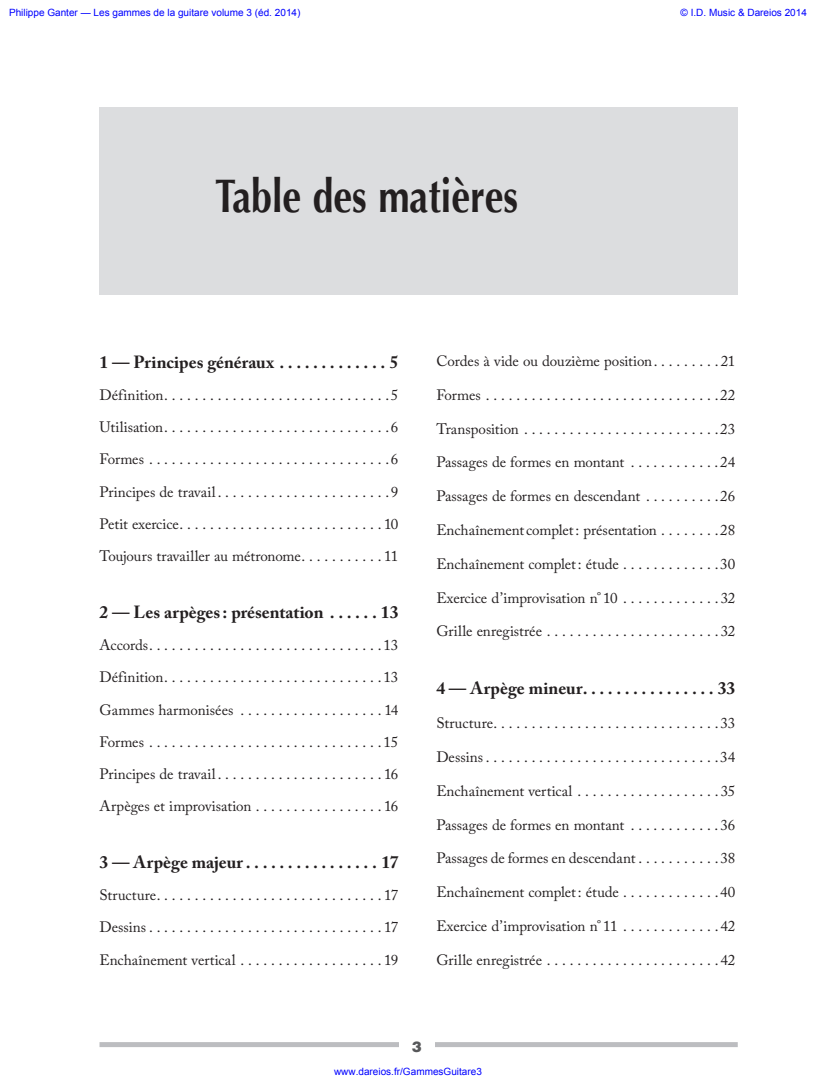
<style>
.page{position:relative;width:816px;height:1084px;background:#fff}
.page>*{position:absolute;margin:0;border:0;box-sizing:border-box;transform-origin:0 0}
.t1{font:700 46.88px "Optima";color:#231f20;scale:.8 1}
.t2{font:700 17.5px "Adobe Caslon Pro";letter-spacing:.005em;color:#231f20}
.t3{font:15px/32.2px "Adobe Caslon Pro";letter-spacing:-.005em;color:#231f20;text-align:justify}
.t4{font:900 15px "Helvetica";color:#57585a}
.t5{font:10px "Arial";color:#00f}
</style>
<div class="page">
<div style="left:99px;top:1041px;width:638px;height:5px;background:#bcbdc0"></div>
<div style="left:399px;top:1031px;width:35px;height:23px;background:#fff"></div>
<div style="left:99px;top:107px;width:638px;height:187px;background:#dcdddf"></div>
<p class="t5" style="left:9px;top:6px;width:293px">Philippe Ganter — Les gammes de la guitare volume 3 (éd. 2014)</p>
<p class="t5" style="left:680px;top:6px;width:128px">© I.D. Music &amp; Dareios 2014</p>
<h1 class="t1" style="left:215px;top:169px;width:380px">Table des matières</h1>
<p class="t2" style="left:99px;top:351px;width:300px">1 — Principes généraux . . . . . . . . . . . . . 5</p>
<p class="t3" style="left:99px;top:378px;width:300px">Définition . . . . . . . . . . . . . . . . . . . . . . . . . . . . . 5<br>Utilisation . . . . . . . . . . . . . . . . . . . . . . . . . . . . . 6<br>Formes . . . . . . . . . . . . . . . . . . . . . . . . . . . . . . . 6<br>Principes de travail . . . . . . . . . . . . . . . . . . . . . . 9<br>Petit exercice . . . . . . . . . . . . . . . . . . . . . . . . . . 10<br>Toujours travailler au métronome . . . . . . . . . . 11</p>
<p class="t2" style="left:99px;top:601px;width:300px">2 — Les arpèges: présentation . . . . . . 13</p>
<p class="t3" style="left:99px;top:628px;width:300px">Accords . . . . . . . . . . . . . . . . . . . . . . . . . . . . . . 13<br>Définition . . . . . . . . . . . . . . . . . . . . . . . . . . . . 13<br>Gammes harmonisées . . . . . . . . . . . . . . . . . . 14<br>Formes . . . . . . . . . . . . . . . . . . . . . . . . . . . . . . 15<br>Principes de travail . . . . . . . . . . . . . . . . . . . . . 16<br>Arpèges et improvisation . . . . . . . . . . . . . . . . 16</p>
<p class="t2" style="left:99px;top:851px;width:300px">3 — Arpège majeur . . . . . . . . . . . . . . . . 17</p>
<p class="t3" style="left:99px;top:878px;width:300px">Structure . . . . . . . . . . . . . . . . . . . . . . . . . . . . . 17<br>Dessins . . . . . . . . . . . . . . . . . . . . . . . . . . . . . . 17<br>Enchaînement vertical . . . . . . . . . . . . . . . . . . 19</p>
<p class="t3" style="left:436px;top:344px;width:300px">Cordes à vide ou douzième position . . . . . . . . 21</p>
<p class="t3" style="left:436px;top:378px;width:300px">Formes . . . . . . . . . . . . . . . . . . . . . . . . . . . . . . 22</p>
<p class="t3" style="left:436px;top:412px;width:300px">Transposition . . . . . . . . . . . . . . . . . . . . . . . . . 23</p>
<p class="t3" style="left:436px;top:446px;width:300px">Passages de formes en montant . . . . . . . . . . . 24</p>
<p class="t3" style="left:436px;top:479px;width:300px">Passages de formes en descendant . . . . . . . . . 26</p>
<p class="t3" style="left:436px;top:513px;width:300px">Enchaînement complet: présentation . . . . . . . 28</p>
<p class="t3" style="left:436px;top:547px;width:300px">Enchaînement complet: étude . . . . . . . . . . . . 30</p>
<p class="t3" style="left:436px;top:581px;width:300px">Exercice d’improvisation n° 10 . . . . . . . . . . . . 32</p>
<p class="t3" style="left:436px;top:615px;width:300px">Grille enregistrée . . . . . . . . . . . . . . . . . . . . . . 32</p>
<p class="t2" style="left:436px;top:678px;width:300px">4 — Arpège mineur . . . . . . . . . . . . . . . . 33</p>
<p class="t3" style="left:436px;top:706px;width:300px">Structure . . . . . . . . . . . . . . . . . . . . . . . . . . . . . 33</p>
<p class="t3" style="left:436px;top:740px;width:300px">Dessins . . . . . . . . . . . . . . . . . . . . . . . . . . . . . . 34</p>
<p class="t3" style="left:436px;top:774px;width:300px">Enchaînement vertical . . . . . . . . . . . . . . . . . . 35</p>
<p class="t3" style="left:436px;top:808px;width:300px">Passages de formes en montant . . . . . . . . . . . 36</p>
<p class="t3" style="left:436px;top:841px;width:300px">Passages de formes en descendant . . . . . . . . . . 38</p>
<p class="t3" style="left:436px;top:875px;width:300px">Enchaînement complet: étude . . . . . . . . . . . . 40</p>
<p class="t3" style="left:436px;top:909px;width:300px">Exercice d’improvisation n° 11 . . . . . . . . . . . . 42</p>
<p class="t3" style="left:436px;top:943px;width:300px">Grille enregistrée . . . . . . . . . . . . . . . . . . . . . . 42</p>
<p class="t4" style="left:412px;top:1036px;width:12px">3</p>
<p class="t5" style="left:334px;top:1064px;width:149px">www.dareios.fr/GammesGuitare3</p>
</div>
